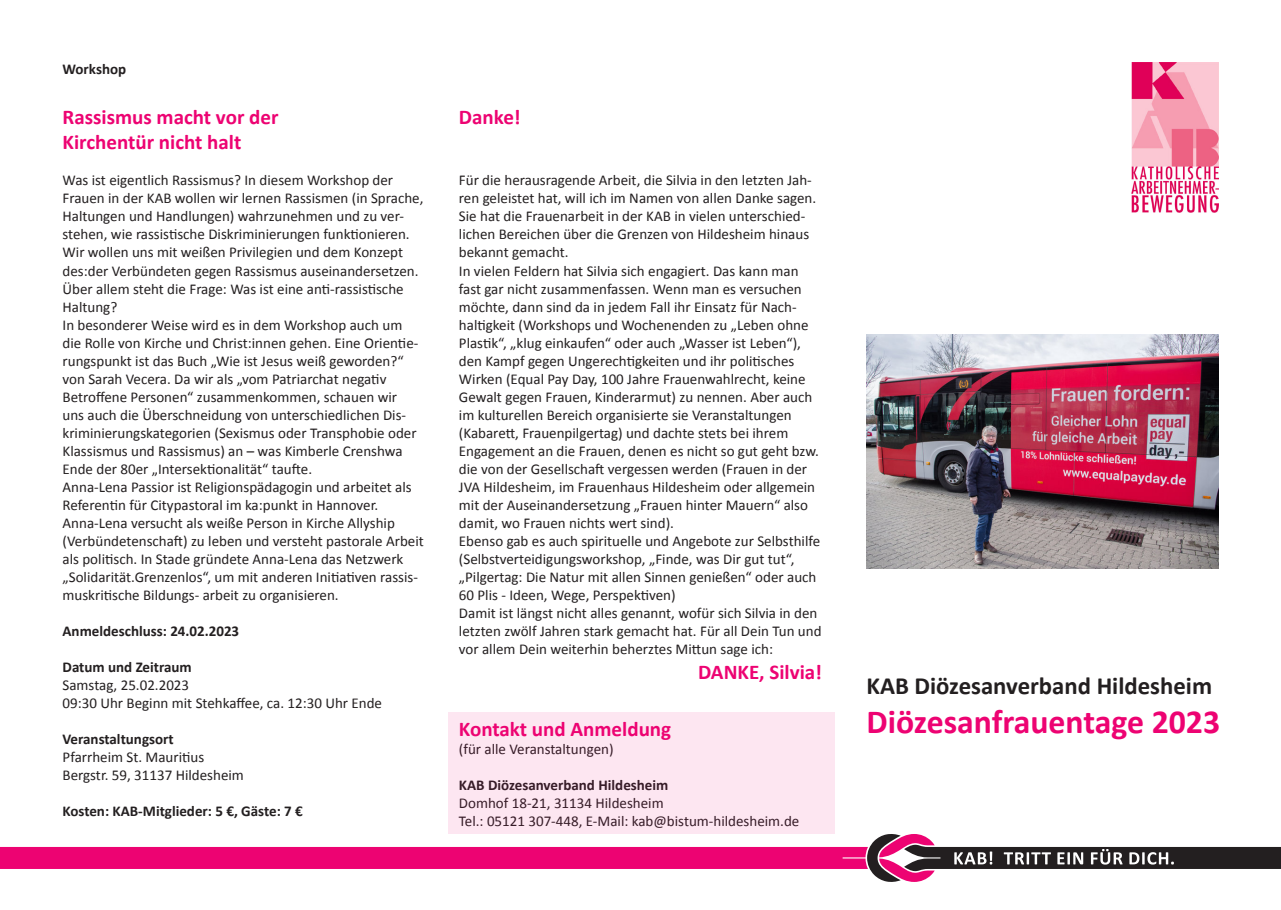
<style>
.page{position:relative;width:1281px;height:910px;background:#fff}
.page>*{position:absolute;margin:0;border:0;box-sizing:border-box;transform-origin:0 0}
.Aufzählungspunkte{font:700 33.75px "Calibri";color:#ed0372}
.Aufzählungspunkte-2{font:700 24.75px "Calibri";color:#231f20}
.Aufzählungspunkte-3{font:700 21px/25.2px "Calibri";color:#ed0372}
.Aufzählungspunkte-4{font:15px/18px "Calibri";color:#231f20}
.Aufzählungspunkte-5{font:700 15px "Calibri";color:#231f20}
</style>
<div class="page">
<svg style="left:0;top:834px;width:1280px;height:47px"></svg>
<img style="left:1131px;top:63px;width:87px;height:149px">
<div style="left:448px;top:712px;width:386px;height:122px;background:#fde6f1"></div>
<img style="left:866px;top:334px;width:352px;height:234px">
<p class="Aufzählungspunkte-5" style="left:63px;top:58px;width:65px">Workshop</p>
<p class="Aufzählungspunkte-3" style="left:63px;top:104px;width:217px">Rassismus macht vor der<br>Kirchentür nicht halt</p>
<p class="Aufzählungspunkte-4" style="left:63px;top:171px;width:362px">Was ist eigentlich Rassismus? In diesem Workshop der Frauen in der KAB wollen wir lernen Rassismen (in Sprache, Haltungen und Handlungen) wahrzunehmen und zu ver&shy;stehen, wie rassistische Diskriminierungen funktionieren.<br>Wir wollen uns mit weißen Privilegien und dem Konzept des:der Verbündeten gegen Rassismus auseinandersetzen.<br>Über allem steht die Frage: Was ist eine anti-rassistische Haltung?</p>
<p class="Aufzählungspunkte-4" style="left:63px;top:315px;width:357px">In besonderer Weise wird es in dem Workshop auch um die Rolle von Kirche und Christ:innen gehen. Eine Orientie&shy;rungspunkt ist das Buch „Wie ist Jesus weiß geworden?“ von Sarah Vecera. Da wir als „vom Patriarchat negativ Betroffene Personen“ zusammenkommen, schauen wir uns auch die Überschneidung von unterschiedlichen Dis&shy;kriminierungskategorien (Sexismus oder Transphobie oder Klassismus und Rassismus) an – was Kimberle Crenshwa Ende der 80er „Intersektionalität“ taufte.</p>
<p class="Aufzählungspunkte-4" style="left:63px;top:477px;width:350px">Anna-Lena Passior ist Religionspädagogin und arbeitet als<br>Referentin für Citypastoral im ka:punkt in Hannover.</p>
<p class="Aufzählungspunkte-4" style="left:63px;top:513px;width:363px">Anna-Lena versucht als weiße Person in Kirche Allyship (Verbündetenschaft) zu leben und versteht pastorale Arbeit als politisch. In Stade gründete Anna-Lena das Netzwerk „Solidarität.Grenzenlos“, um mit anderen Initiativen rassis&shy;muskritische Bildungs- arbeit zu organisieren.</p>
<p class="Aufzählungspunkte-5" style="left:63px;top:620px;width:178px">Anmeldeschluss: 24.02.2023</p>
<p class="Aufzählungspunkte-5" style="left:63px;top:656px;width:131px">Datum und Zeitraum</p>
<p class="Aufzählungspunkte-4" style="left:63px;top:675px;width:128px">Samstag, 25.02.2023</p>
<p class="Aufzählungspunkte-4" style="left:63px;top:693px;width:321px">09:30 Uhr Beginn mit Stehkaffee, ca. 12:30 Uhr Ende</p>
<p class="Aufzählungspunkte-5" style="left:63px;top:728px;width:113px">Veranstaltungsort</p>
<p class="Aufzählungspunkte-4" style="left:63px;top:747px;width:143px">Pfarrheim St. Mauritius</p>
<p class="Aufzählungspunkte-4" style="left:63px;top:765px;width:183px">Bergstr. 59, 31137 Hildesheim</p>
<p class="Aufzählungspunkte-5" style="left:63px;top:800px;width:242px">Kosten: KAB-Mitglieder: 5 €, Gäste: 7 €</p>
<p class="Aufzählungspunkte-3" style="left:459px;top:104px;width:63px">Danke!</p>
<p class="Aufzählungspunkte-4" style="left:459px;top:171px;width:359px">Für die herausragende Arbeit, die Silvia in den letzten Jah&shy;ren geleistet hat, will ich im Namen von allen Danke sagen.</p>
<p class="Aufzählungspunkte-4" style="left:459px;top:207px;width:352px">Sie hat die Frauenarbeit in der KAB in vielen unterschied&shy;lichen Bereichen über die Grenzen von Hildesheim hinaus bekannt gemacht.</p>
<p class="Aufzählungspunkte-4" style="left:459px;top:261px;width:361px">In vielen Feldern hat Silvia sich engagiert. Das kann man fast gar nicht zusammenfassen. Wenn man es versuchen möchte, dann sind da in jedem Fall ihr Einsatz für Nach&shy;haltigkeit (Workshops und Wochenenden zu „Leben ohne Plastik“, „klug einkaufen“ oder auch „Wasser ist Leben“), den Kampf gegen Ungerechtigkeiten und ihr politisches Wirken (Equal Pay Day, 100 Jahre Frauenwahlrecht, keine Gewalt gegen Frauen, Kinderarmut) zu nennen. Aber auch im kulturellen Bereich organisierte sie Veranstaltungen (Kabarett, Frauenpilgertag) und dachte stets bei ihrem Engagement an die Frauen, denen es nicht so gut geht bzw. die von der Gesellschaft vergessen werden (Frauen in der JVA Hildesheim, im Frauenhaus Hildesheim oder allgemein mit der Auseinandersetzung „Frauen hinter Mauern“ also damit, wo Frauen nichts wert sind).</p>
<p class="Aufzählungspunkte-4" style="left:459px;top:531px;width:362px">Ebenso gab es auch spirituelle und Angebote zur Selbsthilfe (Selbstverteidigungsworkshop, „Finde, was Dir gut tut“, „Pilgertag: Die Natur mit allen Sinnen genießen“ oder auch 60 Plis - Ideen, Wege, Perspektiven)</p>
<p class="Aufzählungspunkte-4" style="left:459px;top:603px;width:364px">Damit ist längst nicht alles genannt, wofür sich Silvia in den letzten zwölf Jahren stark gemacht hat. Für all Dein Tun und vor allem Dein weiterhin beherztes Mittun sage ich:</p>
<p class="Aufzählungspunkte-3" style="left:698px;top:658px;width:125px">DANKE, Silvia!</p>
<p class="Aufzählungspunkte-3" style="left:459px;top:715px;width:214px">Kontakt und Anmeldung</p>
<p class="Aufzählungspunkte-4" style="left:459px;top:739px;width:156px">(für alle Veranstaltungen)</p>
<p class="Aufzählungspunkte-5" style="left:459px;top:774px;width:211px">KAB Diözesanverband Hildesheim</p>
<p class="Aufzählungspunkte-4" style="left:459px;top:793px;width:206px">Domhof 18-21, 31134 Hildesheim</p>
<p class="Aufzählungspunkte-4" style="left:459px;top:811px;width:342px">Tel.: 05121 307-448, E-Mail: kab@bistum-hildesheim.de</p>
<p class="Aufzählungspunkte-2" style="left:866px;top:667px;width:347px">KAB Diözesanverband Hildesheim</p>
<p class="Aufzählungspunkte" style="left:866px;top:698px;width:355px">Diözesanfrauentage 2023</p>
</div>
